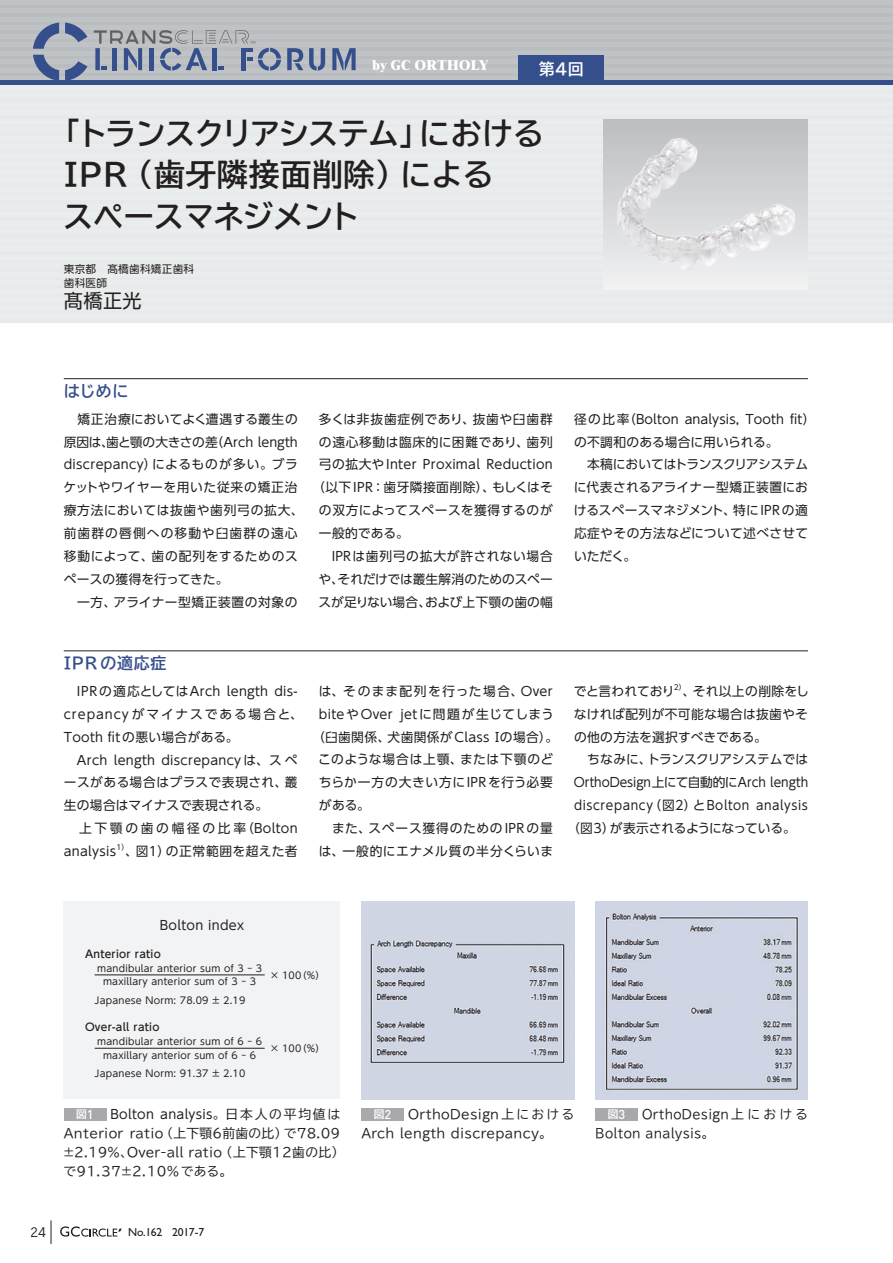
<style>
.page{position:relative;width:893px;height:1263px;background:#fff}
.page>*{position:absolute;margin:0;border:0;box-sizing:border-box;transform-origin:0 0}
.t1{font:700 30.9px/41.4px "TBUD Go Std";letter-spacing:-.02em;color:#231f20}
.t2{font:19.2px "UD Shin Go Pr 6 N";color:#231f20}
.t3{font:700 15.9px "TBUD Go Std";letter-spacing:.05em;color:#354e8c}
.t4{font:700 15.9px "TBUD Go Std";color:#fff}
.t5{font:800 13.8px "Times LT Std";letter-spacing:.025em;color:#fff}
.t6{font:13.35px "Copperplate Gothic Std 29 AB";color:#231f20}
.t7{font:12.75px/22.8px "UD Shin Go Pr 6 N";letter-spacing:.025em;color:#231f20}
.t8{font:12.75px/19.2px "TBUD Go Std";letter-spacing:.025em;color:#231f20}
.t9{font:12.75px "UD Shin Go Pr 6 N";letter-spacing:-.01em;color:#231f20}
.t10{font:12.75px "UD Shin Go Pr 6 N";letter-spacing:.055em;color:#231f20}
.t11{font:12.75px "UD Shin Go Pr 6 N";letter-spacing:.05em;color:#231f20}
.t12{font:12.75px/19.2px "TBUD Go Std";letter-spacing:.025em;color:#231f20;scale:.95 1}
.t13{font:12.75px "UD Shin Go Pr 6 N";letter-spacing:.05em;color:#231f20;scale:.95 1}
.t14{font:12.75px "UD Shin Go Pr 6 N";letter-spacing:-.005em;color:#231f20;scale:.95 1}
.t15{font:12.75px "UD Shin Go Pr 6 N";letter-spacing:.105em;color:#231f20}
.t16{font:12.75px "UD Shin Go Pr 6 N";letter-spacing:.045em;color:#231f20}
.t17{font:12.75px "UD Shin Go Pr 6 N";letter-spacing:.06em;color:#231f20}
.t18{font:12.75px "UD Shin Go Pr 6 N";letter-spacing:-.005em;color:#231f20}
.t19{font:11.7px "Gill Sans Std";letter-spacing:-.02em;color:#231f20}
.t20{font:500 10.65px "UD Shin Go Pr 6 N";letter-spacing:.025em;color:#231f20}
.t21{font:10.65px/13.8px "UD Shin Go Pr 6 N";letter-spacing:.025em;color:#231f20}
.t22{font:700 10.65px "TBUD Go Std";color:#fff}
.t23{font:9.6px/18px "UD Shin Go Pr 6 N";letter-spacing:.025em;color:#231f20}
.t24{font:7.5px "UD Shin Go Pr 6 N";color:#231f20}
.s1{font-family:"TBUD Go Std"}
.s2{font-family:"UD Shin Go Pr 6 N"}
.s3{font-family:"DINOT";font-weight:500;font-size:12.75px}
</style>
<div class="page">
<div style="left:0;top:81px;width:893px;height:242px;background:#e8e9ea"></div>
<hr style="left:0;top:85px;width:893px;height:4px;background:#eaeded">
<hr style="left:0;top:94px;width:893px;height:4px;background:#eaeded">
<hr style="left:0;top:102px;width:893px;height:4px;background:#eaeded">
<hr style="left:0;top:111px;width:893px;height:4px;background:#eaeded">
<hr style="left:0;top:119px;width:893px;height:4px;background:#eaeded">
<hr style="left:0;top:128px;width:893px;height:4px;background:#eaeded">
<hr style="left:0;top:136px;width:893px;height:4px;background:#eaeded">
<hr style="left:0;top:145px;width:893px;height:4px;background:#eaeded">
<hr style="left:0;top:153px;width:893px;height:4px;background:#eaeded">
<hr style="left:0;top:162px;width:893px;height:4px;background:#eaeded">
<hr style="left:0;top:170px;width:893px;height:4px;background:#eaeded">
<hr style="left:0;top:179px;width:893px;height:4px;background:#eaeded">
<hr style="left:0;top:187px;width:893px;height:4px;background:#eaeded">
<hr style="left:0;top:196px;width:893px;height:4px;background:#eaeded">
<hr style="left:0;top:204px;width:893px;height:4px;background:#eaeded">
<hr style="left:0;top:213px;width:893px;height:4px;background:#eaeded">
<hr style="left:0;top:221px;width:893px;height:4px;background:#eaeded">
<hr style="left:0;top:230px;width:893px;height:4px;background:#eaeded">
<hr style="left:0;top:238px;width:893px;height:4px;background:#eaeded">
<hr style="left:0;top:247px;width:893px;height:4px;background:#eaeded">
<hr style="left:0;top:255px;width:893px;height:4px;background:#eaeded">
<hr style="left:0;top:264px;width:893px;height:4px;background:#eaeded">
<hr style="left:0;top:272px;width:893px;height:4px;background:#eaeded">
<hr style="left:0;top:281px;width:893px;height:4px;background:#eaeded">
<hr style="left:0;top:289px;width:893px;height:4px;background:#eaeded">
<hr style="left:0;top:298px;width:893px;height:4px;background:#eaeded">
<hr style="left:0;top:306px;width:893px;height:4px;background:#eaeded">
<hr style="left:0;top:315px;width:893px;height:4px;background:#eaeded">
<div style="left:0;top:0;width:893px;height:77px;background:#b9bdc0"></div>
<svg style="left:0;top:77px;width:893px;height:4px;fill:#bfc3c5"></svg>
<hr style="left:0;top:68px;width:893px;height:4px;background:#bfc3c5">
<hr style="left:0;top:60px;width:893px;height:4px;background:#bfc3c5">
<hr style="left:0;top:51px;width:893px;height:4px;background:#bfc3c5">
<hr style="left:0;top:43px;width:893px;height:4px;background:#bfc3c5">
<hr style="left:0;top:34px;width:893px;height:4px;background:#bfc3c5">
<hr style="left:0;top:26px;width:893px;height:4px;background:#bfc3c5">
<hr style="left:0;top:17px;width:893px;height:4px;background:#bfc3c5">
<hr style="left:0;top:9px;width:893px;height:4px;background:#bfc3c5">
<hr style="left:0;top:0;width:893px;height:4px;background:#bfc3c5">
<hr style="left:0;top:81px;width:893px;height:4px;background:#354e8c">
<svg style="left:65px;top:23px;width:22px;height:19px"></svg>
<svg style="left:33px;top:23px;width:26px;height:26px"></svg>
<svg style="left:33px;top:55px;width:26px;height:26px"></svg>
<svg style="left:65px;top:61px;width:22px;height:20px"></svg>
<svg style="left:287px;top:48px;width:16px;height:22px"></svg>
<svg style="left:309px;top:48px;width:16px;height:23px"></svg>
<svg style="left:332px;top:48px;width:24px;height:22px"></svg>
<svg style="left:94px;top:30px;width:187px;height:41px"></svg>
<div style="left:604px;top:119px;width:204px;height:170px;background:linear-gradient(to bottom,#bcbdbf,#f0f1f2)"></div>
<img style="left:617px;top:139px;width:178px;height:130px">
<div style="left:519px;top:55px;width:85px;height:28px;background:#354e8c"></div>
<hr style="left:64px;top:378px;width:744px;height:1px;background:#231f20">
<hr style="left:64px;top:651px;width:744px;height:1px;background:#231f20">
<div style="left:64px;top:901px;width:276px;height:198px;background:#f2f3f4"></div>
<img style="left:361px;top:901px;width:213px;height:198px">
<img style="left:595px;top:901px;width:213px;height:198px">
<hr style="left:95px;top:975px;width:170px;height:1px;background:#231f20">
<hr style="left:95px;top:1048px;width:170px;height:1px;background:#231f20">
<div style="left:64px;top:1108px;width:42px;height:12px;background:#a8a9ad"></div>
<div style="left:361px;top:1108px;width:43px;height:12px;background:#a8a9ad"></div>
<div style="left:595px;top:1108px;width:43px;height:12px;background:#a8a9ad"></div>
<svg style="left:51px;top:1220px;width:1px;height:24px"></svg>
<svg style="left:60px;top:1226px;width:62px;height:10px"></svg>
<p class="t5" style="left:372px;top:57px;width:118px">by GC ORTHOLY</p>
<p class="t4" style="left:539px;top:56px;width:47px">第4回</p>
<h1 class="t1" style="left:63px;top:113px;width:482px;text-indent:-13px">「トランスクリアシステム」における<br>IPR（歯牙隣接面削除）による<br>スペースマネジメント</h1>
<p class="t21" style="left:64px;top:262px;width:132px">東京都　髙橋歯科矯正歯科歯科医師</p>
<h2 class="t2" style="left:64px;top:285px;width:79px">髙橋正光</h2>
<p class="t3" style="left:64px;top:378px;width:66px">はじめに</p>
<p class="t7" style="left:64px;top:407px;width:241px">　矯正治療においてよく遭遇する叢生の原因は、歯と顎の大きさの差（Arch length discrepancy）によるものが多い。ブラケットやワイヤーを用いた従来の矯正治療方法においては抜歯や歯列弓の拡大、前歯群の唇側への移動や臼歯群の遠心移動によって、歯の配列をするためのスペースの獲得を行ってきた。<br>　一方、アライナー型矯正装置の対象の</p>
<p class="t3" style="left:64px;top:650px;width:104px">IPRの適応症</p>
<p class="t7" style="left:64px;top:679px;width:241px">　IPRの適応としてはArch length dis&shy;crepancyがマイナスである場合と、<br>Tooth fitの悪い場合がある。<br>　Arch length discrepancyは、スペースがある場合はプラスで表現され、叢生の場合はマイナスで表現される。<br>　上下顎の歯の幅径の比率（Bolton analysis</p>
<p class="t24" style="left:116px;top:841px;width:14px">1）</p>
<p class="t7" style="left:125px;top:839px;width:174px">、図1）の正常範囲を超えた者</p>
<p class="t11" style="left:319px;top:409px;width:235px">多くは非抜歯症例であり、抜歯や臼歯群</p>
<p class="t11" style="left:319px;top:431px;width:235px">の遠心移動は臨床的に困難であり、歯列</p>
<p class="t7" style="left:319px;top:453px;width:235px">弓の拡大やInter Proximal Reduction</p>
<p class="t7" style="left:312px;top:476px;width:242px">（以下IPR：歯牙隣接面削除）、もしくはそ</p>
<p class="t7" style="left:319px;top:498px;width:235px">の双方によってスペースを獲得するのが</p>
<p class="t7" style="left:319px;top:521px;width:91px">一般的である。</p>
<p class="t10" style="left:319px;top:546px;width:235px">　IPRは歯列弓の拡大が許されない場合</p>
<p class="t9" style="left:319px;top:569px;width:236px">や、それだけでは叢生解消のためのスペー</p>
<p class="t7" style="left:319px;top:590px;width:236px">スが足りない場合、および上下顎の歯の幅</p>
<p class="t7" style="left:574px;top:407px;width:243px">径の比率（Bolton analysis, Tooth fit）の不調和のある場合に用いられる。<br>　本稿においてはトランスクリアシステムに代表されるアライナー型矯正装置におけるスペースマネジメント、特にIPRの適応症やその方法などについて述べさせていただく。</p>
<p class="t15" style="left:319px;top:681px;width:236px">は、そのまま配列を行った場合、Over</p>
<p class="t7" style="left:319px;top:702px;width:237px">biteやOver jetに問題が生じてしまう</p>
<p class="t7" style="left:312px;top:725px;width:248px">（臼歯関係、犬歯関係がClass Ⅰの場合）。</p>
<p class="t10" style="left:318px;top:749px;width:236px">このような場合は上顎、または下顎のど</p>
<p class="t16" style="left:319px;top:772px;width:235px">ちらか一方の大きい方にIPRを行う必要</p>
<p class="t7" style="left:319px;top:793px;width:53px">がある。</p>
<p class="t17" style="left:319px;top:818px;width:235px">　また、スペース獲得のためのIPRの量</p>
<p class="t7" style="left:319px;top:839px;width:236px">は、一般的にエナメル質の半分くらいま</p>
<p class="t18" style="left:574px;top:681px;width:102px">でと言われており</p>
<p class="t24" style="left:674px;top:681px;width:14px">2）</p>
<p class="t7" style="left:683px;top:679px;width:128px">、それ以上の削除をし</p>
<p class="t7" style="left:574px;top:702px;width:235px">なければ配列が不可能な場合は抜歯やそ</p>
<p class="t7" style="left:574px;top:725px;width:194px">の他の方法を選択すべきである。</p>
<p class="t9" style="left:574px;top:749px;width:236px">　ちなみに、トランスクリアシステムでは</p>
<p class="t14" style="left:574px;top:772px;width:248px">OrthoDesign上にて自動的にArch length</p>
<p class="t13" style="left:574px;top:795px;width:248px">discrepancy（図2）とBolton analysis</p>
<p class="t9" style="left:567px;top:818px;width:230px">（図3）が表示されるようになっている。</p>
<p class="t7" style="left:160px;top:913px;width:86px">Bolton index</p>
<p class="t20" style="left:85px;top:945px;width:77px">Anterior ratio</p>
<p class="t23" style="left:97px;top:959px;width:166px">mandibular anterior sum of 3 - 3</p>
<p class="t23" style="left:95px;top:972px;width:163px;text-indent:8px">maxillary anterior sum of 3 - 3<br>Japanese Norm: 78.09 ± 2.19</p>
<p class="t20" style="left:85px;top:1018px;width:76px">Over-all ratio</p>
<p class="t23" style="left:97px;top:1032px;width:166px">mandibular anterior sum of 6 - 6</p>
<p class="t23" style="left:95px;top:1046px;width:163px;text-indent:8px">maxillary anterior sum of 6 - 6<br>Japanese Norm: 91.37 ± 2.10</p>
<p class="t23" style="left:270px;top:965px;width:57px">× 100（%）</p>
<p class="t23" style="left:270px;top:1039px;width:57px">× 100（%）</p>
<p class="t7" style="left:111px;top:1102px;width:231px">Bolton analysis。<span class="s1">日本人の平均値は</span></p>
<p class="t8" style="left:63px;top:1123px;width:283px">Anterior ratio（上下顎6前歯の比）で78.09 ±2.19%、Over-all ratio（上下顎12歯の比）で91.37±2.10%である。</p>
<p class="t8" style="left:361px;top:1104px;width:214px;text-indent:47px">OrthoDesi<span class="s2">g</span>n上における<br>Arch len<span class="s2">g</span>th discrepancy。</p>
<p class="t12" style="left:595px;top:1104px;width:225px;text-indent:47px">OrthoDesi<span class="s2">g</span>n 上における<br>Bolton analysis。</p>
<p class="t22" style="left:76px;top:1105px;width:19px">図<span class="s3">1</span></p>
<p class="t22" style="left:374px;top:1105px;width:19px">図<span class="s3">2</span></p>
<p class="t22" style="left:608px;top:1105px;width:19px">図<span class="s3">3</span></p>
<p class="t6" style="left:30px;top:1224px;width:18px">24</p>
<p class="t19" style="left:128px;top:1226px;width:78px">No.162 2017-7</p>
</div>
